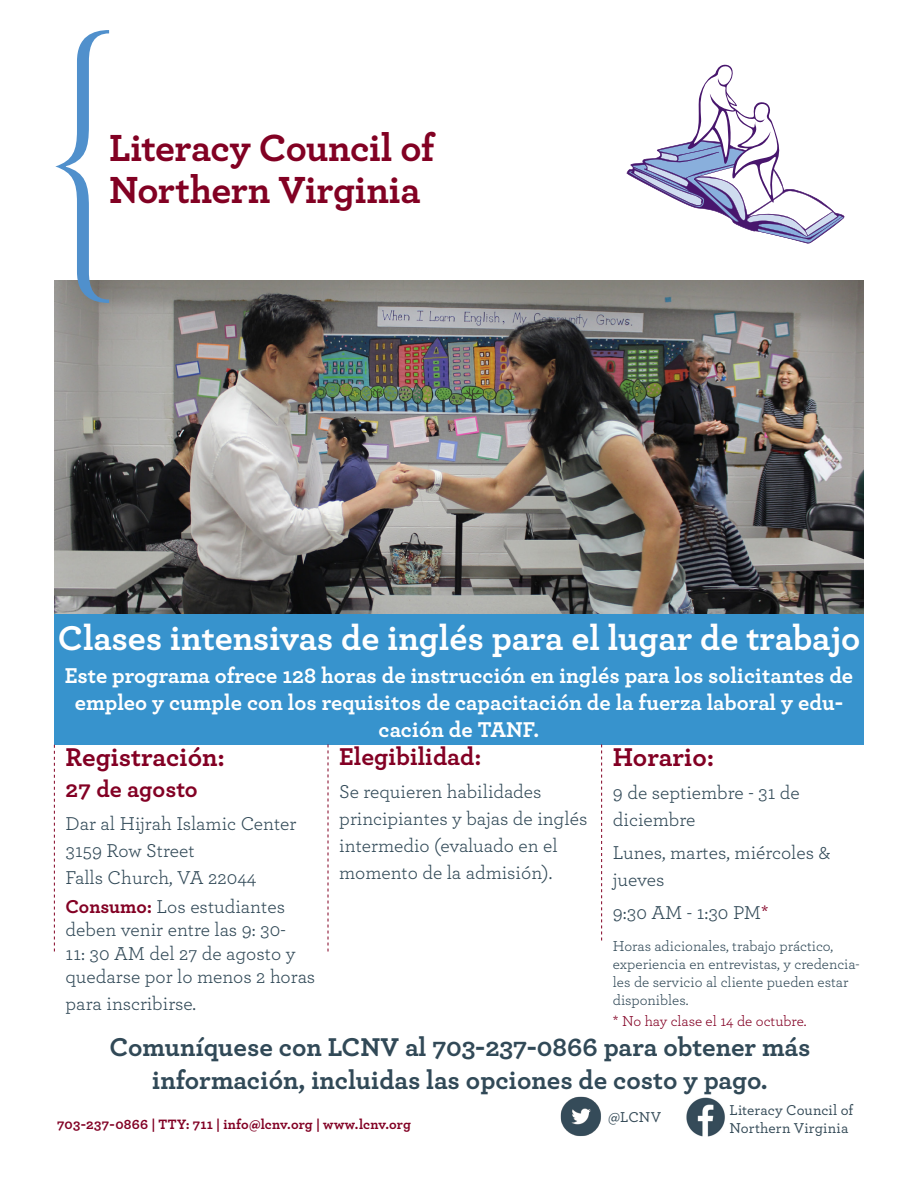
<style>
.page{position:relative;width:918px;height:1188px;background:#fff}
.page>*{position:absolute;margin:0;border:0;box-sizing:border-box;transform-origin:0 0}
.t1{font:700 39.6px/42px "Archer";letter-spacing:-.015em;color:#820123}
.t2{font:700 36px "Archer";color:#fff}
.t3{font:700 27px/32.4px "Archer";color:#314957;text-align:center}
.t4{font:700 27px "Archer";color:#830024}
.t5{font:700 25.5px "Archer";color:#830024}
.t6{font:700 24px "Archer";color:#830024}
.t7{font:700 22.5px/27px "Archer";color:#fff;text-align:center}
.t8{font:19.5px/27px "Archer";color:#314957}
.t9{font:15px/18px "Archer";color:#314957}
.t10{font:500 15px/18px "Archer";letter-spacing:.005em;color:#344a57}
.t11{font:15px "Archer";letter-spacing:-.005em;color:#830024}
.t12{font:700 14.25px "Archer";letter-spacing:.01em;color:#820024}
.s1{color:#830024}
.s2{font-weight:700;color:#830024}
</style>
<div class="page">
<div style="left:54px;top:613px;width:810px;height:131px;background:#3793cd"></div>
<svg style="left:328px;top:744px;width:1px;height:208px"></svg>
<svg style="left:54px;top:745px;width:1px;height:207px"></svg>
<img style="left:686px;top:1098px;width:39px;height:38px">
<img style="left:560px;top:1096px;width:41px;height:41px">
<svg style="left:627px;top:65px;width:218px;height:179px"></svg>
<svg style="left:601px;top:744px;width:1px;height:197px"></svg>
<img style="left:54px;top:280px;width:810px;height:333px">
<svg style="left:55px;top:30px;width:54px;height:273px"></svg>
<p class="t1" style="left:109px;top:125px;width:327px">Literacy Council of<br>Northern Virginia</p>
<p class="t2" style="left:58px;top:609px;width:804px">Clases intensivas de inglés para el lugar de trabajo</p>
<p class="t7" style="left:65px;top:660px;width:790px">Este programa ofrece 128 horas de instrucción en inglés para los solicitantes de empleo y cumple con los requisitos de capacitación de la fuerza laboral y edu&shy;cación de TANF.</p>
<p class="t4" style="left:613px;top:736px;width:103px">Horario:</p>
<p class="t8" style="left:613px;top:778px;width:188px">9 de septiembre - 31 de diciembre</p>
<p class="t8" style="left:613px;top:838px;width:219px">Lunes, martes, miércoles &amp; jueves</p>
<p class="t8" style="left:613px;top:898px;width:157px">9:30 AM - 1:30 PM<span class="s1">*</span></p>
<p class="t9" style="left:613px;top:936px;width:248px">Horas adicionales, trabajo práctico, experiencia en entrevistas, y credencia&shy;les de servicio al cliente pueden estar disponibles.</p>
<p class="t11" style="left:613px;top:1010px;width:195px">* No hay clase el 14 de octubre.</p>
<p class="t5" style="left:339px;top:736px;width:144px">Elegibilidad:</p>
<p class="t8" style="left:339px;top:777px;width:250px">Se requieren habilidades principiantes y bajas de inglés intermedio (evaluado en el momento de la admisión).</p>
<p class="t4" style="left:66px;top:736px;width:161px">Registración:</p>
<p class="t6" style="left:66px;top:770px;width:134px">27 de agosto</p>
<p class="t8" style="left:66px;top:809px;width:232px">Dar al Hijrah Islamic Center<br>3159 Row Street<br>Falls Church, VA 22044</p>
<p class="t8" style="left:66px;top:894px;width:251px;line-height:23.4px"><span class="s2">Consumo:</span> Los estudiantes deben venir entre las 9: 30-<br>11: 30 AM del 27 de agosto y quedarse por lo menos 2 horas</p>
<p class="t8" style="left:66px;top:989px;width:132px">para inscribirse.</p>
<p class="t3" style="left:110px;top:1030px;width:702px">Comuníquese con LCNV al 703-237-0866 para obtener más información, incluidas las opciones de costo y pago.</p>
<p class="t12" style="left:57px;top:1113px;width:356px">703-237-0866 | TTY: 711 | info@lcnv.org | www.lcnv.org</p>
<p class="t10" style="left:608px;top:1107px;width:55px">@LCNV</p>
<p class="t10" style="left:730px;top:1100px;width:125px">Literacy Council of<br>Northern Virginia</p>
</div>
